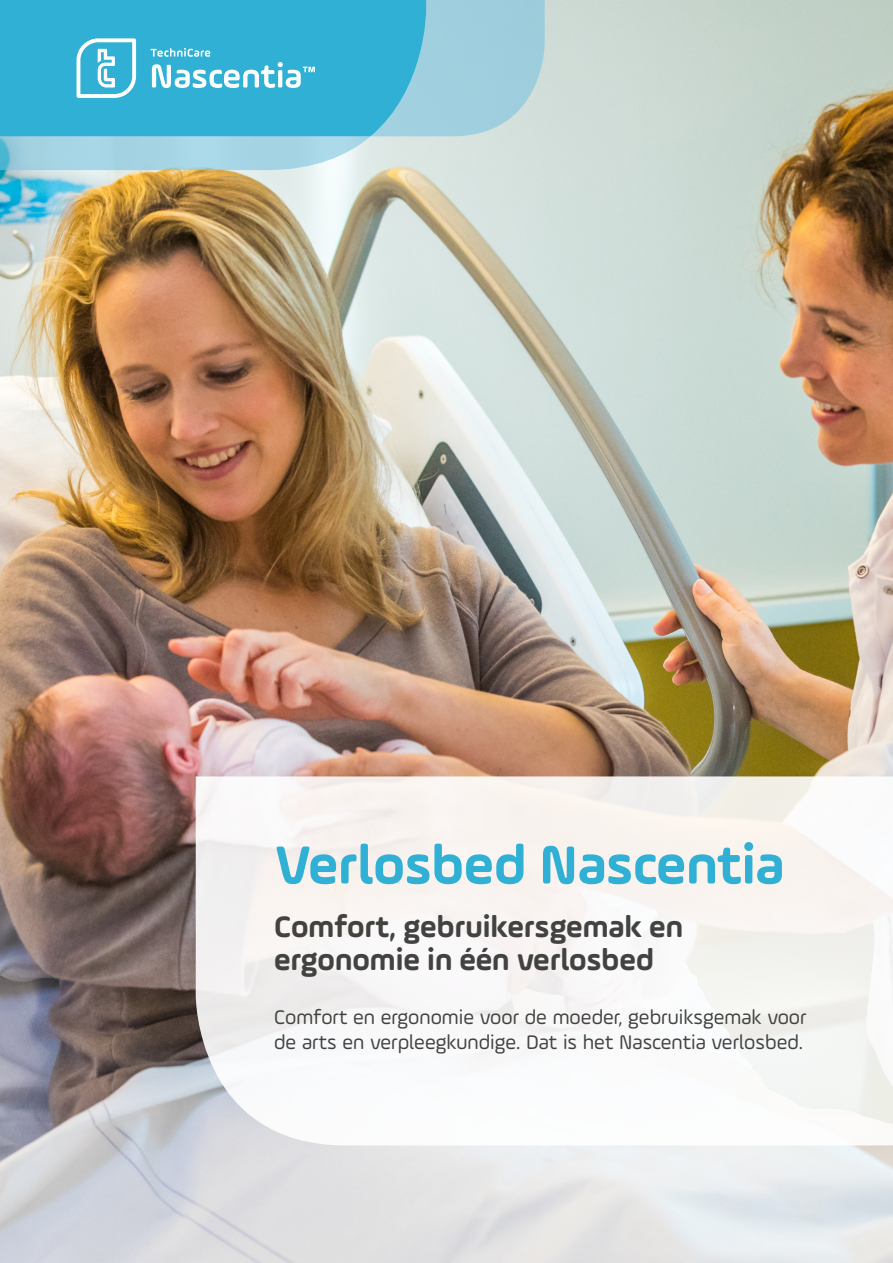
<style>
.page{position:relative;width:893px;height:1263px;background:#fff}
.page>*{position:absolute;margin:0;border:0;box-sizing:border-box;transform-origin:0 0}
.t1{font:700 57px "Ample Soft";color:#30b0d5}
.t2{font:700 31.5px/33px "Ample Soft";color:#424241}
.t3{font:21px/25.2px "Ample Soft";color:#424241}
</style>
<div class="page">
<img style="left:0;top:0;width:893px;height:1263px">
<svg style="left:196px;top:776px;width:697px;height:369px;fill:#f9f6f3"></svg>
<svg style="left:0;top:0;width:545px;height:170px;background:#68c1da"></svg>
<h1 class="t1" style="left:274px;top:830px;width:511px">Verlosbed Nascentia</h1>
<h2 class="t2" style="left:274px;top:910px;width:410px">Comfort, gebruikersgemak en ergonomie in één verlosbed</h2>
<p class="t3" style="left:274px;top:1004px;width:534px">Comfort en ergonomie voor de moeder, gebruiksgemak voor de arts en verpleegkundige. Dat is het Nascentia verlosbed.</p>
</div>
